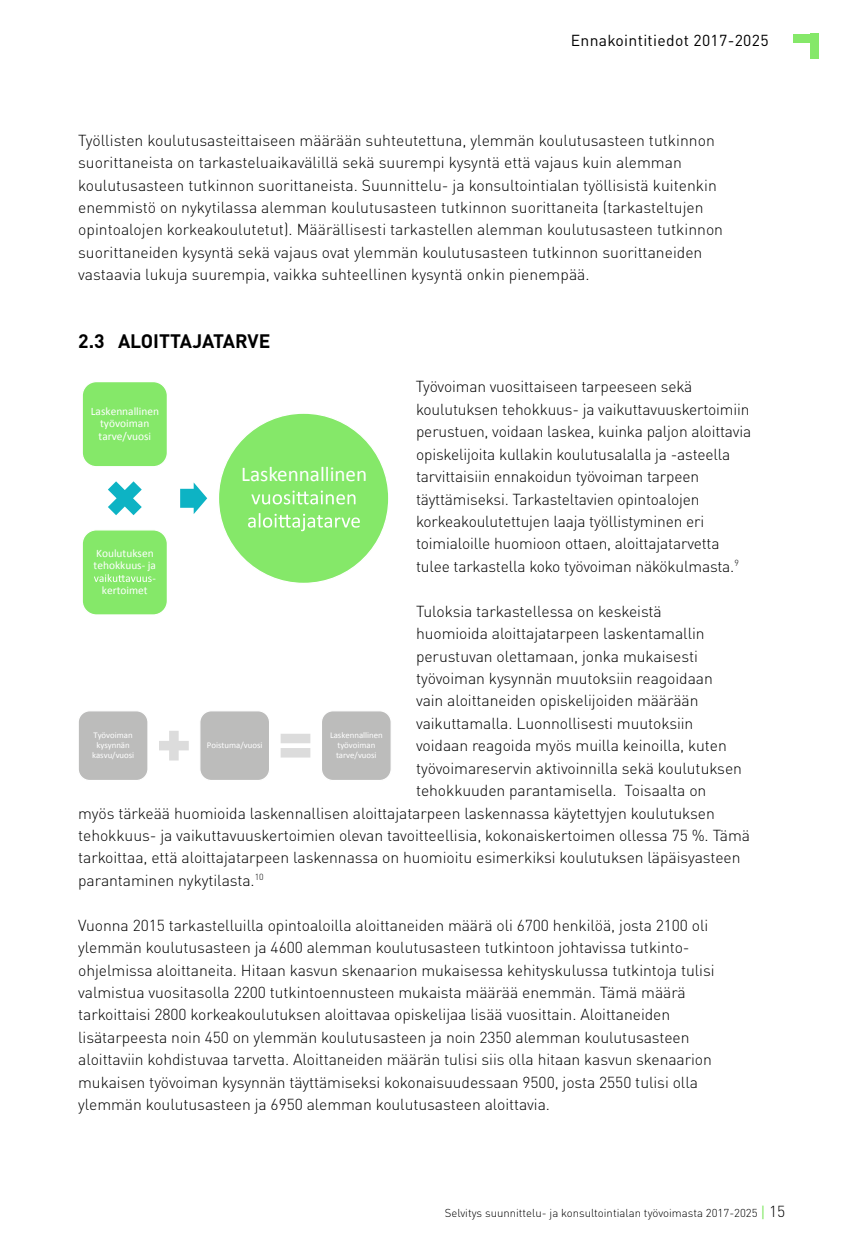
<style>
.page{position:relative;width:864px;height:1256px;background:#fff}
.page>*{position:absolute;margin:0;border:0;box-sizing:border-box;transform-origin:0 0}
.t1{font:21px "Calibri";color:#fff}
.t2{font:700 19.25px "DIN Pro";color:#000}
.t3{font:300 15.75px/22.4px "DIN Pro";letter-spacing:-.005em;color:#000}
.t4{font:15.75px "DIN Pro";letter-spacing:.02em;color:#000}
.t5{font:11.38px/12.4px "Calibri";color:#fff;text-align:center}
.t6{font:300 11.38px "DIN Pro";color:#000}
.t7{font:8.75px/9.8px "Calibri";color:#fff;text-align:center}
.s1{font-weight:400;font-size:15.75px;color:#85e869}
.s2{font-size:15.75px}
</style>
<div class="page">
<div style="left:82px;top:381px;width:85px;height:86px;background:#85e869;border-radius:14px"></div>
<div style="left:82px;top:381px;width:86px;height:86px;border:1px solid #fff;border-radius:14px"></div>
<svg style="left:108px;top:481px;width:34px;height:34px"></svg>
<div style="left:82px;top:530px;width:85px;height:85px;background:#85e869;border-radius:14px"></div>
<div style="left:82px;top:529px;width:86px;height:86px;border:1px solid #fff;border-radius:14px"></div>
<svg style="left:94px;top:574px;width:57px;height:8px"></svg>
<svg style="left:180px;top:482px;width:27px;height:32px"></svg>
<div style="left:218px;top:413px;width:170px;height:170px;background:#85e869;border-radius:50%"></div>
<div style="left:78px;top:710px;width:70px;height:70px;background:#bcbcbb;border-radius:12px"></div>
<div style="left:78px;top:710px;width:70px;height:70px;border:1px solid #fff;border-radius:12px"></div>
<svg style="left:159px;top:731px;width:30px;height:29px"></svg>
<div style="left:200px;top:710px;width:69px;height:70px;background:#bcbcbb;border-radius:12px"></div>
<div style="left:199px;top:710px;width:71px;height:70px;border:1px solid #fff;border-radius:12px"></div>
<svg style="left:280px;top:734px;width:30px;height:23px"></svg>
<div style="left:321px;top:710px;width:70px;height:70px;background:#bcbcbb;border-radius:12px"></div>
<div style="left:320px;top:710px;width:71px;height:70px;border:1px solid #fff;border-radius:12px"></div>
<svg style="left:251px;top:490px;width:104px;height:14px"></svg>
<svg style="left:248px;top:513px;width:112px;height:18px"></svg>
<div style="left:793px;top:34px;width:25px;height:8px;background:#85e869"></div>
<div style="left:810px;top:34px;width:8px;height:25px;background:#85e869"></div>
<p class="t4" style="left:570px;top:28px;width:199px">Ennakointitiedot 2017-2025</p>
<p class="t3" style="left:78px;top:128px;width:646px">Työllisten koulutusasteittaiseen määrään suhteutettuna, ylemmän koulutusasteen tutkinnon suorittaneista on tarkasteluaikavälillä sekä suurempi kysyntä että vajaus kuin alemman koulutusasteen tutkinnon suorittaneista. Suunnittelu- ja konsultointialan työllisistä kuitenkin enemmistö on nykytilassa alemman koulutusasteen tutkinnon suorittaneita (tarkasteltujen opintoalojen korkeakoulutetut). Määrällisesti tarkastellen alemman koulutusasteen tutkinnon suorittaneiden kysyntä sekä vajaus ovat ylemmän koulutusasteen tutkinnon suorittaneiden vastaavia lukuja suurempia, vaikka suhteellinen kysyntä onkin pienempää.</p>
<p class="t2" style="left:78px;top:326px;width:193px">2.3 ALOITTAJATARVE</p>
<p class="t3" style="left:416px;top:374px;width:337px">Työvoiman vuosittaiseen tarpeeseen sekä koulutuksen tehokkuus- ja vaikuttavuuskertoimiin perustuen, voidaan laskea, kuinka paljon aloittavia opiskelijoita kullakin koulutusalalla ja -asteella tarvittaisiin ennakoidun työvoiman tarpeen täyttämiseksi. Tarkasteltavien opintoalojen korkeakoulutettujen laaja työllistyminen eri toimialoille huomioon ottaen, aloittajatarvetta tulee tarkastella koko työvoiman näkökulmasta.<sup>9</sup></p>
<p class="t3" style="left:416px;top:599px;width:247px">Tuloksia tarkastellessa on keskeistä</p>
<p class="t3" style="left:416px;top:621px;width:290px">huomioida aloittajatarpeen laskentamallin</p>
<p class="t3" style="left:416px;top:643px;width:283px">perustuvan olettamaan, jonka mukaisesti</p>
<p class="t3" style="left:416px;top:666px;width:298px">työvoiman kysynnän muutoksiin reagoidaan</p>
<p class="t3" style="left:416px;top:688px;width:284px">vain aloittaneiden opiskelijoiden määrään</p>
<p class="t3" style="left:416px;top:711px;width:279px">vaikuttamalla. Luonnollisesti muutoksiin</p>
<p class="t3" style="left:416px;top:733px;width:312px">voidaan reagoida myös muilla keinoilla, kuten</p>
<p class="t3" style="left:416px;top:755px;width:327px">työvoimareservin aktivoinnilla sekä koulutuksen</p>
<p class="t3" style="left:416px;top:778px;width:292px">tehokkuuden parantamisella. Toisaalta on</p>
<p class="t3" style="left:78px;top:800px;width:638px">myös tärkeää huomioida laskennallisen aloittajatarpeen laskennassa käytettyjen koulutuksen</p>
<p class="t3" style="left:78px;top:823px;width:673px">tehokkuus- ja vaikuttavuuskertoimien olevan tavoitteellisia, kokonaiskertoimen ollessa 75 %. Tämä</p>
<p class="t3" style="left:78px;top:845px;width:663px">tarkoittaa, että aloittajatarpeen laskennassa on huomioitu esimerkiksi koulutuksen läpäisyasteen</p>
<p class="t3" style="left:78px;top:868px;width:187px">parantaminen nykytilasta.<sup>10</sup></p>
<p class="t3" style="left:78px;top:912px;width:637px">Vuonna 2015 tarkastelluilla opintoaloilla aloittaneiden määrä oli 6700 henkilöä, josta 2100 oli ylemmän koulutusasteen ja 4600 alemman koulutusasteen tutkintoon johtavissa tutkinto&shy;ohjelmissa aloittaneita. Hitaan kasvun skenaarion mukaisessa kehityskulussa tutkintoja tulisi valmistua vuositasolla 2200 tutkintoennusteen mukaista määrää enemmän. Tämä määrä tarkoittaisi 2800 korkeakoulutuksen aloittavaa opiskelijaa lisää vuosittain. Aloittaneiden lisätarpeesta noin 450 on ylemmän koulutusasteen ja noin 2350 alemman koulutusasteen aloittaviin kohdistuvaa tarvetta. Aloittaneiden määrän tulisi siis olla hitaan kasvun skenaarion mukaisen työvoiman kysynnän täyttämiseksi kokonaisuudessaan 9500, josta 2550 tulisi olla ylemmän koulutusasteen ja 6950 alemman koulutusasteen aloittavia.</p>
<p class="t5" style="left:91px;top:405px;width:70px">Laskennallinen työvoiman tarve/vuosi</p>
<h1 class="t1" style="left:241px;top:461px;width:127px">Laskennallinen</h1>
<p class="t5" style="left:96px;top:547px;width:59px">Koulutuksen</p>
<p class="t5" style="left:94px;top:559px;width:64px">tehokkuus- ja</p>
<p class="t5" style="left:152px;top:572px;width:5px">-</p>
<p class="t5" style="left:102px;top:584px;width:47px">kertoimet</p>
<p class="t7" style="left:92px;top:730px;width:44px">Työvoiman kysynnän kasvu/vuosi</p>
<p class="t7" style="left:207px;top:740px;width:57px">Poistuma/vuosi</p>
<p class="t7" style="left:330px;top:730px;width:54px">Laskennallinen työvoiman tarve/vuosi</p>
<p class="t6" style="left:444px;top:1204px;width:342px">Selvitys suunnittelu- ja konsultointialan työvoimasta 2017-2025 <span class="s1">|</span> <span class="s2">15</span></p>
</div>
